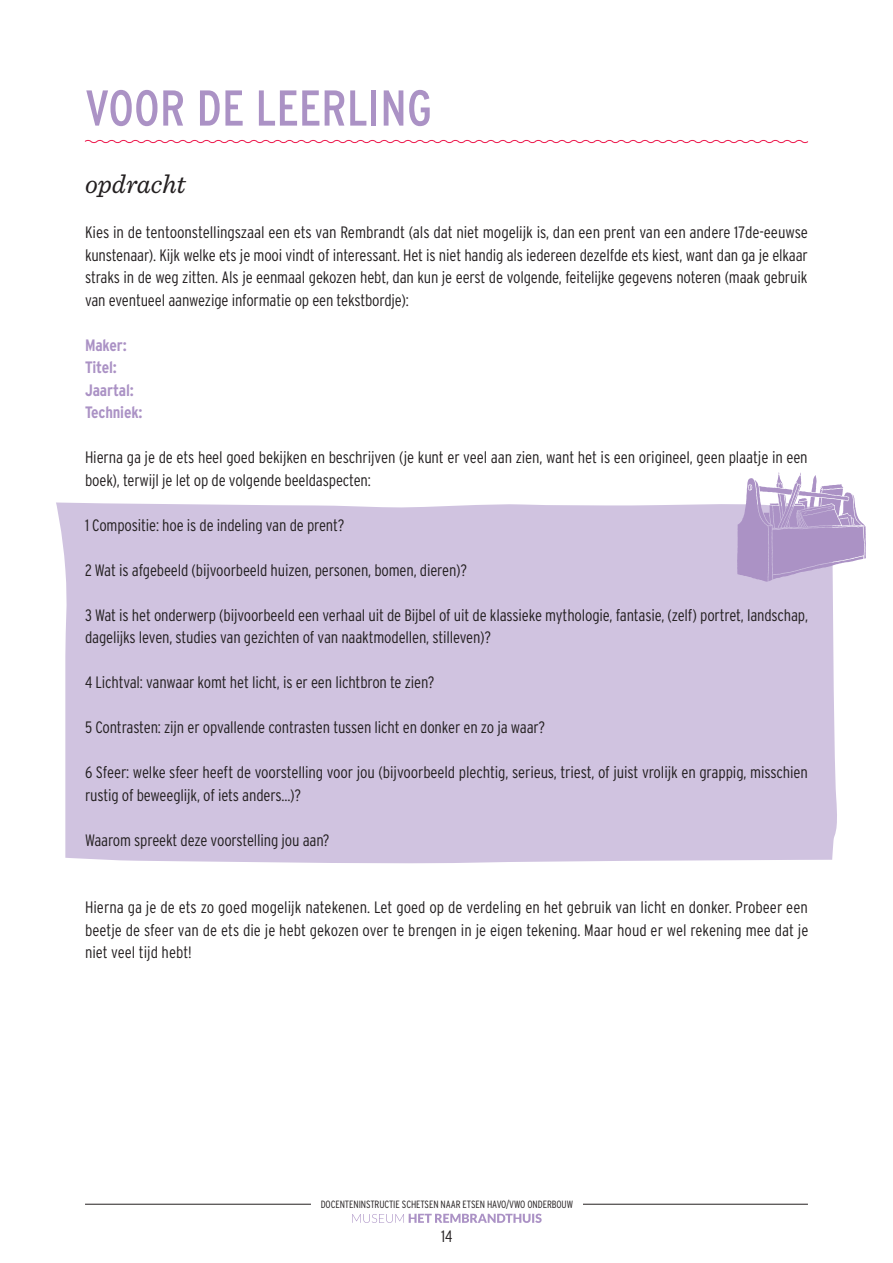
<style>
.page{position:relative;width:893px;height:1263px;background:#fff}
.page>*{position:absolute;margin:0;border:0;box-sizing:border-box;transform-origin:0 0}
.kop-groen{font:condensed 50.25px "Interstate";color:#ab92c5}
.platte_tekst{font:italic 27px "Sentinel";color:#231f20}
.platte_tekst-2{font:300 condensed 16.5px/22.5px "Interstate";letter-spacing:-.01em;color:#231f20}
.platte_tekst-3{font:700 condensed 16.5px "Interstate";letter-spacing:-.01em;color:#ab92c5}
.t1{font:300 condensed 10.5px "Interstate";letter-spacing:-.01em;color:#231f20}
</style>
<div class="page">
<hr style="left:85px;top:1204px;width:723px;height:1px;background:#231f20">
<div style="left:311px;top:1199px;width:272px;height:54px;background:#fff"></div>
<svg style="left:352px;top:1213px;width:190px;height:10px"></svg>
<div style="left:56px;top:502px;width:781px;height:362px;background:#d0c3e0"></div>
<svg style="left:84px;top:139px;width:725px;height:5px"></svg>
<svg style="left:737px;top:472px;width:129px;height:110px"></svg>
<p class="kop-groen" style="left:85px;top:80px;width:349px">VOOR DE LEERLING</p>
<p class="platte_tekst" style="left:85px;top:164px;width:103px">opdracht</p>
<p class="platte_tekst-2" style="left:85px;top:221px;width:724px;text-align:justify">Kies in de tentoonstellingszaal een ets van Rembrandt (als dat niet mogelijk is, dan een prent van een andere 17de-eeuwse kunstenaar). Kijk welke ets je mooi vindt of interessant. Het is niet handig als iedereen dezelfde ets kiest, want dan ga je elkaar straks in de weg zitten. Als je eenmaal gekozen hebt, dan kun je eerst de volgende, feitelijke gegevens noteren (maak gebruik van eventueel aanwezige informatie op een tekstbordje):</p>
<p class="platte_tekst-3" style="left:85px;top:336px;width:43px">Maker:</p>
<p class="platte_tekst-3" style="left:85px;top:358px;width:33px">Titel:</p>
<p class="platte_tekst-3" style="left:85px;top:381px;width:50px">Jaartal:</p>
<p class="platte_tekst-3" style="left:85px;top:403px;width:59px">Techniek:</p>
<p class="platte_tekst-2" style="left:85px;top:446px;width:724px">Hierna ga je de ets heel goed bekijken en beschrijven (je kunt er veel aan zien, want het is een origineel, geen plaatje in een boek), terwijl je let op de volgende beeldaspecten:</p>
<p class="platte_tekst-2" style="left:85px;top:513px;width:261px">1 Compositie: hoe is de indeling van de prent?</p>
<p class="platte_tekst-2" style="left:85px;top:558px;width:383px">2 Wat is afgebeeld (bijvoorbeeld huizen, personen, bomen, dieren)?</p>
<p class="platte_tekst-2" style="left:85px;top:603px;width:724px">3 Wat is het onderwerp (bijvoorbeeld een verhaal uit de Bijbel of uit de klassieke mythologie, fantasie, (zelf) portret, landschap, dagelijks leven, studies van gezichten of van naaktmodellen, stilleven)?</p>
<p class="platte_tekst-2" style="left:85px;top:671px;width:351px">4 Lichtval: vanwaar komt het licht, is er een lichtbron te zien?</p>
<p class="platte_tekst-2" style="left:85px;top:716px;width:462px">5 Contrasten: zijn er opvallende contrasten tussen licht en donker en zo ja waar?</p>
<p class="platte_tekst-2" style="left:85px;top:761px;width:724px">6 Sfeer: welke sfeer heeft de voorstelling voor jou (bijvoorbeeld plechtig, serieus, triest, of juist vrolijk en grappig, misschien rustig of beweeglijk, of iets anders…)?</p>
<p class="platte_tekst-2" style="left:85px;top:828px;width:246px">Waarom spreekt deze voorstelling jou aan?</p>
<p class="platte_tekst-2" style="left:85px;top:896px;width:725px;text-align:justify">Hierna ga je de ets zo goed mogelijk natekenen. Let goed op de verdeling en het gebruik van licht en donker. Probeer een beetje de sfeer van de ets die je hebt gekozen over te brengen in je eigen tekening. Maar houd er wel rekening mee dat je niet veel tijd hebt!</p>
<p class="t1" style="left:321px;top:1198px;width:254px">DOCENTENINSTRUCTIE SCHETSEN NAAR ETSEN HAVO/VWO ONDERBOUW</p>
<p class="platte_tekst-2" style="left:441px;top:1225px;width:13px">14</p>
</div>
